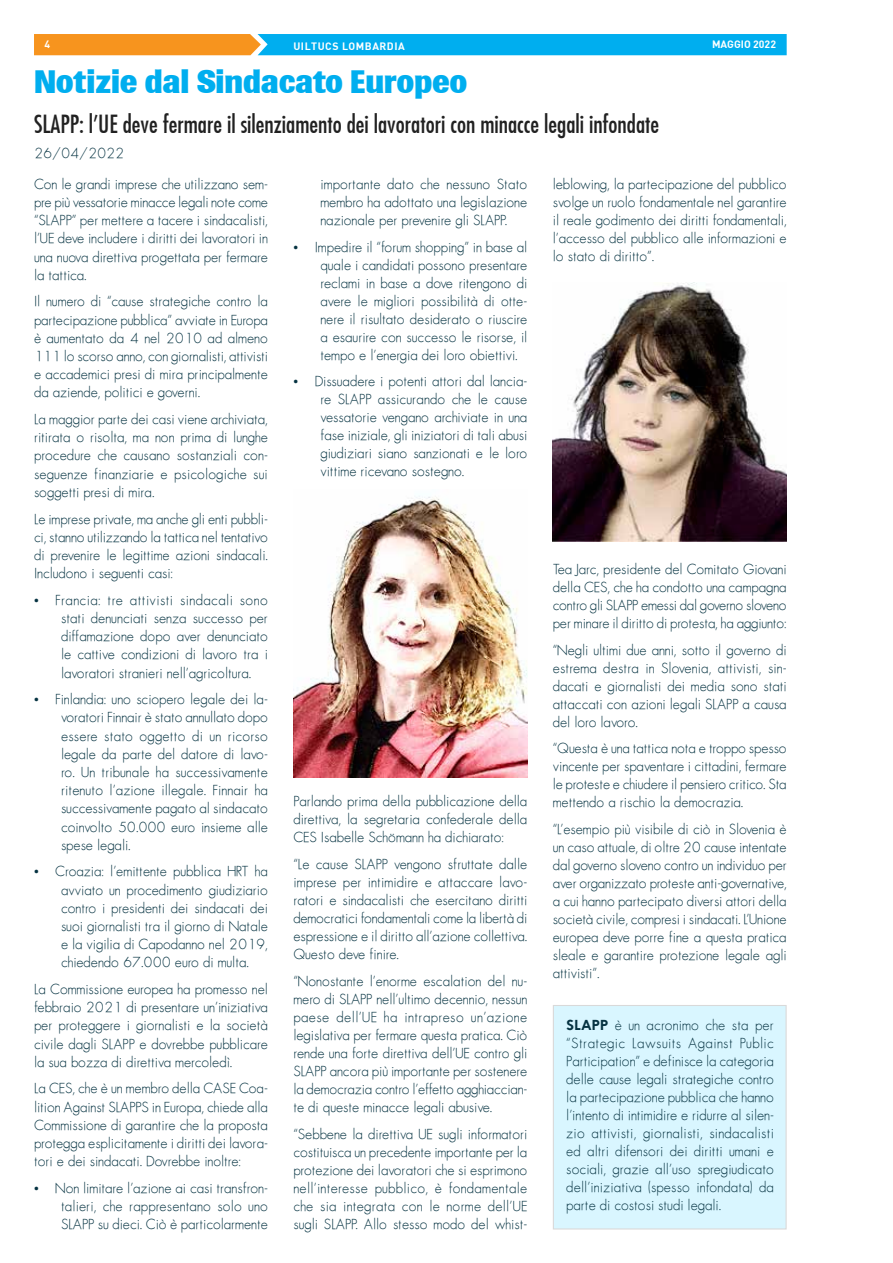
<style>
.page{position:relative;width:893px;height:1263px;background:#fff}
.page>*{position:absolute;margin:0;border:0;box-sizing:border-box;transform-origin:0 0}
.t1{font:800 33px "Brown";color:#00aeef}
.t2{font:24px "Futura Condensed";color:#212121}
.t3{font:13.5px/18px "Futura ICG Light";color:#063342;text-align:justify}
.t4{font:10.5px "DIN Bold";letter-spacing:.05em;color:#fff}
.t5{font:10.5px "DIN Bold";color:#fff}
.s1{font-family:"Futura ICG Demi"}
</style>
<div class="page">
<svg style="left:34px;top:34px;width:753px;height:21px;background:#4ba7b1"></svg>
<div style="left:553px;top:1005px;width:233px;height:224px;background:#d9f6ff"></div>
<img style="left:553px;top:282px;width:234px;height:259px">
<img style="left:293px;top:496px;width:234px;height:281px">
<p class="t4" style="left:45px;top:38px;width:7px">4</p>
<p class="t4" style="left:293px;top:39px;width:113px">UI LTUCS LOMBARDIA</p>
<p class="t5" style="left:712px;top:38px;width:66px">MAGGIO 2022</p>
<h1 class="t1" style="left:34px;top:63px;width:434px">Notizie dal Sindacato Europeo</h1>
<h2 class="t2" style="left:34px;top:109px;width:627px">SLAPP: l’UE deve fermare il silenziamento dei lavoratori con minacce legali infondate</h2>
<p class="t3" style="left:34px;top:144px;width:92px">26/04/2022</p>
<p class="t3" style="left:34px;top:175px;width:235px">Con le grandi imprese che utilizzano sem&shy;pre più vessatorie minacce legali note come “SLAPP” per mettere a tacere i sindacalisti, l’UE deve includere i diritti dei lavoratori in una nuova direttiva progettata per fermare la tattica.</p>
<p class="t3" style="left:34px;top:292px;width:235px">Il numero di “cause strategiche contro la partecipazione pubblica” avviate in Europa è aumentato da 4 nel 2010 ad almeno 111 lo scorso anno, con giornalisti, attivisti e accademici presi di mira principalmente da aziende, politici e governi.</p>
<p class="t3" style="left:34px;top:410px;width:235px">La maggior parte dei casi viene archiviata, ritirata o risolta, ma non prima di lunghe procedure che causano sostanziali con&shy;seguenze finanziarie e psicologiche sui soggetti presi di mira.</p>
<p class="t3" style="left:34px;top:509px;width:235px">Le imprese private, ma anche gli enti pubbli&shy;ci, stanno utilizzando la tattica nel tentativo di prevenire le legittime azioni sindacali.<br>Includono i seguenti casi:</p>
<p class="t3" style="left:61px;top:590px;width:208px;text-indent:-27px">• Francia: tre attivisti sindacali sono stati denunciati senza successo per diffamazione dopo aver denunciato le cattive condizioni di lavoro tra i lavoratori stranieri nell’agricoltura.</p>
<p class="t3" style="left:61px;top:690px;width:208px;text-indent:-27px">• Finlandia: uno sciopero legale dei la&shy;voratori Finnair è stato annullato dopo essere stato oggetto di un ricorso legale da parte del datore di lavo&shy;ro. Un tribunale ha successivamente ritenuto l’azione illegale. Finnair ha successivamente pagato al sindacato coinvolto 50.000 euro insieme alle spese legali.</p>
<p class="t3" style="left:61px;top:862px;width:208px;text-indent:-27px">• Croazia: l’emittente pubblica HRT ha avviato un procedimento giudiziario contro i presidenti dei sindacati dei suoi giornalisti tra il giorno di Natale e la vigilia di Capodanno nel 2019, chiedendo 67.000 euro di multa.</p>
<p class="t3" style="left:34px;top:980px;width:235px">La Commissione europea ha promesso nel febbraio 2021 di presentare un’iniziativa per proteggere i giornalisti e la società civile dagli SLAPP e dovrebbe pubblicare la sua bozza di direttiva mercoledì.</p>
<p class="t3" style="left:34px;top:1079px;width:235px">La CES, che è un membro della CASE Coa&shy;lition Against SLAPPS in Europa, chiede alla Commissione di garantire che la proposta protegga esplicitamente i diritti dei lavora&shy;tori e dei sindacati. Dovrebbe inoltre:</p>
<p class="t3" style="left:61px;top:1179px;width:208px;text-indent:-27px">• Non limitare l’azione ai casi transfron&shy;talieri, che rappresentano solo uno SLAPP su dieci. Ciò è particolarmente</p>
<p class="t3" style="left:553px;top:175px;width:235px">leblowing, la partecipazione del pubblico svolge un ruolo fondamentale nel garantire il reale godimento dei diritti fondamentali, l’accesso del pubblico alle informazioni e lo stato di diritto”.</p>
<p class="t3" style="left:320px;top:175px;width:208px">importante dato che nessuno Stato membro ha adottato una legislazione nazionale per prevenire gli SLAPP.</p>
<p class="t3" style="left:320px;top:237px;width:208px;text-indent:-27px">• Impedire il “forum shopping” in base al quale i candidati possono presentare reclami in base a dove ritengono di avere le migliori possibilità di otte&shy;nere il risultato desiderato o riuscire a esaurire con successo le risorse, il tempo e l’energia dei loro obiettivi.</p>
<p class="t3" style="left:320px;top:372px;width:208px;text-indent:-27px">• Dissuadere i potenti attori dal lancia&shy;re SLAPP assicurando che le cause vessatorie vengano archiviate in una fase iniziale, gli iniziatori di tali abusi giudiziari siano sanzionati e le loro vittime ricevano sostegno.</p>
<p class="t3" style="left:553px;top:560px;width:235px">Tea Jarc, presidente del Comitato Giovani della CES, che ha condotto una campagna contro gli SLAPP emessi dal governo sloveno per minare il diritto di protesta, ha aggiunto:</p>
<p class="t3" style="left:553px;top:640px;width:235px">“Negli ultimi due anni, sotto il governo di estrema destra in Slovenia, attivisti, sin&shy;dacati e giornalisti dei media sono stati attaccati con azioni legali SLAPP a causa del loro lavoro.</p>
<p class="t3" style="left:553px;top:739px;width:235px">“Questa è una tattica nota e troppo spesso vincente per spaventare i cittadini, fermare le proteste e chiudere il pensiero critico. Sta mettendo a rischio la democrazia.</p>
<p class="t3" style="left:553px;top:819px;width:235px">“L’esempio più visibile di ciò in Slovenia è un caso attuale, di oltre 20 cause intentate dal governo sloveno contro un individuo per aver organizzato proteste anti-governative, a cui hanno partecipato diversi attori della società civile, compresi i sindacati. L’Unione europea deve porre fine a questa pratica sleale e garantire protezione legale agli attivisti”.</p>
<p class="t3" style="left:293px;top:792px;width:235px">Parlando prima della pubblicazione della direttiva, la segretaria confederale della CES Isabelle Schömann ha dichiarato:</p>
<p class="t3" style="left:293px;top:854px;width:235px">“Le cause SLAPP vengono sfruttate dalle imprese per intimidire e attaccare lavo&shy;ratori e sindacalisti che esercitano diritti democratici fondamentali come la libertà di espressione e il diritto all’azione collettiva.<br>Questo deve finire.</p>
<p class="t3" style="left:293px;top:971px;width:235px">“Nonostante l’enorme escalation del nu&shy;mero di SLAPP nell’ultimo decennio, nessun paese dell’UE ha intrapreso un’azione legislativa per fermare questa pratica. Ciò rende una forte direttiva dell’UE contro gli SLAPP ancora più importante per sostenere la democrazia contro l’effetto agghiaccian&shy;te di queste minacce legali abusive.</p>
<p class="t3" style="left:293px;top:1124px;width:235px">“Sebbene la direttiva UE sugli informatori costituisca un precedente importante per la protezione dei lavoratori che si esprimono nell’interesse pubblico, è fondamentale che sia integrata con le norme dell’UE sugli SLAPP. Allo stesso modo del whist-</p>
<p class="t3" style="left:566px;top:1016px;width:209px"><span class="s1">SLAPP</span> è un acronimo che sta per “Strategic Lawsuits Against Public Participation” e definisce la categoria delle cause legali strategiche contro la partecipazione pubblica che hanno l’intento di intimidire e ridurre al silen&shy;zio attivisti, giornalisti, sindacalisti ed altri difensori dei diritti umani e sociali, grazie all’uso spregiudicato dell’iniziativa (spesso infondata) da parte di costosi studi legali.</p>
</div>
